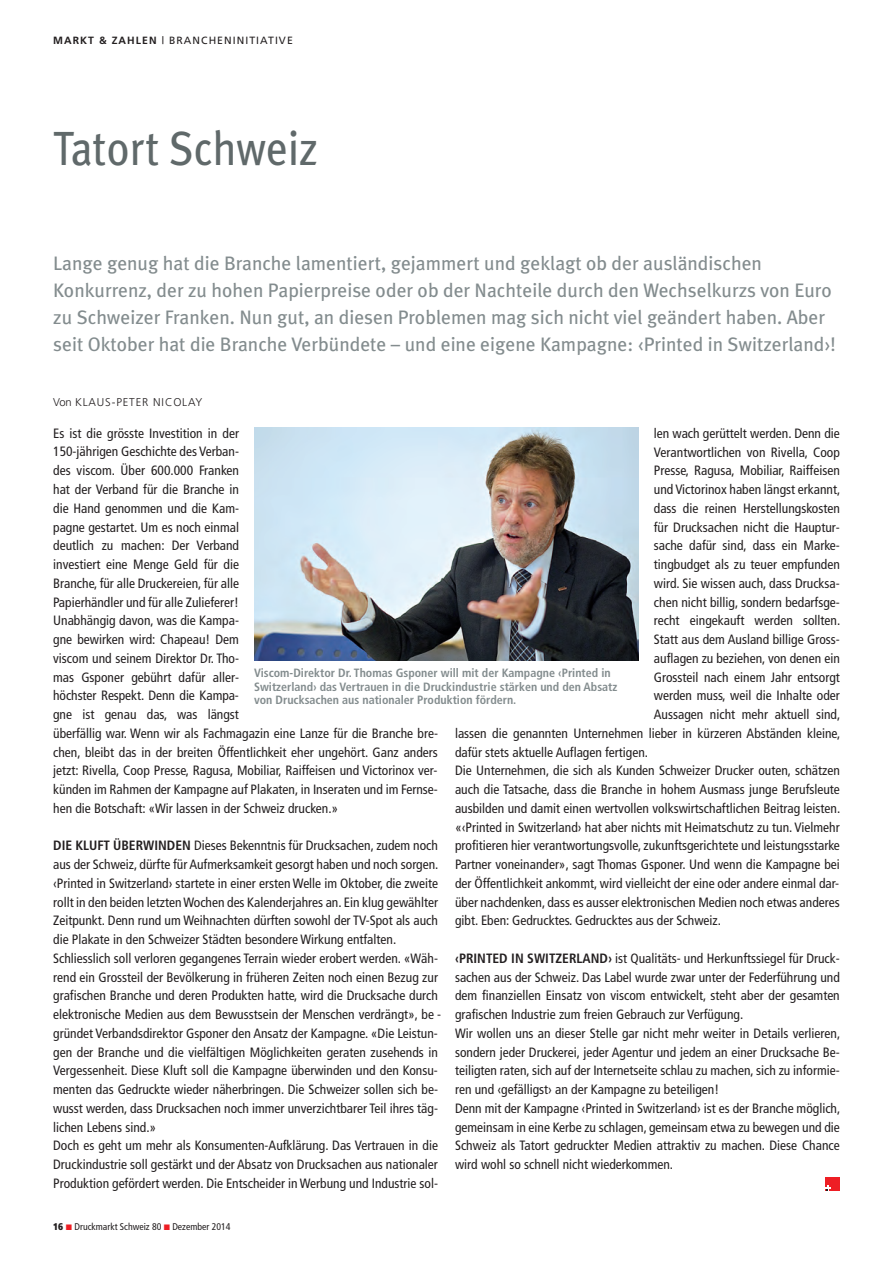
<style>
.page{position:relative;width:893px;height:1263px;background:#fff}
.page>*{position:absolute;margin:0;border:0;box-sizing:border-box;transform-origin:0 0}
.t1{font:48px "Meta Plus";color:#60696a;scale:.9 1}
.t2{font:19.5px/27px "Meta Plus";color:#838c8e}
.t3{font:condensed 13.5px/18.8px "Frutiger";color:#231f20}
.t4{font:700 condensed 12px/13.5px "Frutiger";color:#838c8e}
.t5{font:300 11.25px "Frutiger";letter-spacing:.075em;color:#231f20}
.t6{font:10.5px "Frutiger";letter-spacing:.1em;color:#231f20}
.t7{font:condensed 9.75px "Frutiger";color:#231f20}
.s1{font-weight:700}
.s2{font-family:"Arial Unicode MS";font-stretch:normal}
.s3{font-weight:900}
</style>
<div class="page">
<div style="left:826px;top:1177px;width:14px;height:13px;background:#ee1e24"></div>
<svg style="left:826px;top:1185px;width:5px;height:6px"></svg>
<img style="left:254px;top:428px;width:385px;height:233px">
<p class="t6" style="left:53px;top:36px;width:241px"><span class="s1">MARKT &amp; ZAHLEN</span> | BRANCHENINITIATIVE</p>
<h1 class="t1" style="left:53px;top:121px;width:296px">Tatort Schweiz</h1>
<p class="t2" style="left:53px;top:250px;width:784px">Lange genug hat die Branche lamentiert, gejammert und geklagt ob der ausländischen Konkurrenz, der zu hohen Papierpreise oder ob der Nachteile durch den Wechselkurzs von Euro zu Schweizer Franken. Nun gut, an diesen Problemen mag sich nicht viel geändert haben. Aber seit Oktober hat die Branche Verbündete – und eine eigene Kampagne: ‹Printed in Switzerland›!</p>
<p class="t5" style="left:53px;top:398px;width:151px">Von KLAUS-PETER NICOLAY</p>
<p class="t3" style="left:53px;top:425px;width:386px">Es ist die grösste Investition in der<br>150-jährigen Geschichte des Verban-<br>des viscom. Über 600.000 Franken<br>hat der Verband für die Branche in<br>die Hand genommen und die Kam-<br>pagne gestartet. Um es noch einmal<br>deutlich zu machen: Der Verband<br>investiert eine Menge Geld für die<br>Branche, für alle Druckereien, für alle<br>Papierhändler und für alle Zulieferer!<br>Unabhängig davon, was die Kampa-<br>gne bewirken wird: Chapeau! Dem<br>viscom und seinem Direktor Dr. Tho-<br>mas Gsponer gebührt dafür aller -<br>höchster Respekt. Denn die Kampa-<br>gne ist genau das, was längst<br>überfällig war. Wenn wir als Fachmagazin eine Lanze für die Branche bre&shy;chen, bleibt das in der breiten Öffentlichkeit eher un ge hört. Ganz anders jetzt: Rivella, Coop Presse, Ragusa, Mobiliar, Raiffeisen und Victorinox ver&shy;künden im Rahmen der Kampagne auf Plakaten, in Inseraten und im Fernse&shy;hen die Botschaft: «Wir lassen in der Schweiz drucken.»</p>
<p class="t3" style="left:53px;top:837px;width:390px"><span class="s1">DIE KLUFT ÜBERWINDEN</span> Dieses Bekenntnis für Drucksachen, zudem noch aus der Schweiz, dürfte für Aufmerksamkeit gesorgt haben und noch sorgen. ‹Printed in Switzerland› startete in einer ersten Welle im Oktober, die zweite rollt in den beiden letzten Wochen des Kalenderjahres an. Ein klug gewählter Zeitpunkt. Denn rund um Weihnachten dürften sowohl der TV-Spot als auch die Plakate in den Schweizer Städten besondere Wirkung entfalten.<br>Schliesslich soll verloren gegangenes Terrain wieder erobert werden. «Wäh&shy;rend ein Grossteil der Bevölkerung in fru<span class="s2">̈</span>heren Zeiten noch einen Bezug zur grafischen Branche und deren Produkten hatte, wird die Drucksache durch elektronische Medien aus dem Bewusstsein der Menschen verdrängt», be - gründet Ver bands direktor Gsponer den Ansatz der Kampagne. «Die Leistun&shy;gen der Branche und die vielfältigen Möglichkeiten geraten zusehends in Ver gessenheit. Diese Kluft soll die Kampagne u<span class="s2">̈</span>berwinden und den Konsu&shy;menten das Gedruckte wieder nä herbringen. Die Schweizer sollen sich be - wusst werden, dass Drucksachen noch immer unverzichtbarer Teil ihres täg&shy;lichen Lebens sind.»<br>Doch es geht um mehr als Konsumenten-Aufklärung. Das Vertrauen in die Druckindustrie soll gestärkt und der Absatz von Drucksachen aus nationaler Produktion gefördert werden. Die Entscheider in Werbung und Industrie sol-</p>
<p class="t3" style="left:654px;top:425px;width:187px">len wach gerüttelt werden. Denn die</p>
<p class="t3" style="left:654px;top:443px;width:187px">Verantwortlichen von Rivella, Coop</p>
<p class="t3" style="left:654px;top:462px;width:187px">Presse, Ragusa, Mobiliar, Raiffeisen</p>
<p class="t3" style="left:654px;top:481px;width:188px">und Victorinox haben längst er kannt,</p>
<p class="t3" style="left:654px;top:500px;width:187px">dass die reinen Herstellungskosten</p>
<p class="t3" style="left:654px;top:519px;width:187px">für Drucksachen nicht die Hauptur-</p>
<p class="t3" style="left:654px;top:537px;width:187px">sache dafür sind, dass ein Marke-</p>
<p class="t3" style="left:654px;top:556px;width:187px">tingbudget als zu teuer empfunden</p>
<p class="t3" style="left:654px;top:575px;width:187px">wird. Sie wissen auch, dass Drucksa-</p>
<p class="t3" style="left:654px;top:594px;width:187px">chen nicht billig, sondern be darfs ge -</p>
<p class="t3" style="left:654px;top:612px;width:188px">recht eingekauft werden sollten.</p>
<p class="t3" style="left:654px;top:631px;width:187px">Statt aus dem Ausland billige Gross-</p>
<p class="t3" style="left:654px;top:650px;width:187px">auflagen zu beziehen, von denen ein</p>
<p class="t3" style="left:654px;top:669px;width:187px">Grossteil nach einem Jahr entsorgt</p>
<p class="t3" style="left:654px;top:687px;width:187px">werden muss, weil die In halte oder</p>
<p class="t3" style="left:654px;top:706px;width:188px">Aussagen nicht mehr aktuell sind,</p>
<p class="t3" style="left:455px;top:725px;width:387px">lassen die ge nann ten Unternehmen lieber in kürzeren Ab ständen kleine,</p>
<p class="t3" style="left:455px;top:744px;width:195px">dafür stets aktuelle Auflagen fertigen.</p>
<p class="t3" style="left:455px;top:762px;width:386px">Die Unternehmen, die sich als Kunden Schweizer Drucker outen, schätzen</p>
<p class="t3" style="left:455px;top:781px;width:386px">auch die Tatsache, dass die Branche in hohem Ausmass junge Be rufsleute</p>
<p class="t3" style="left:455px;top:800px;width:387px">ausbilden und damit einen wertvollen volkswirtschaftlichen Beitrag leisten.</p>
<p class="t3" style="left:455px;top:819px;width:386px">«‹Printed in Switzerland› hat aber nichts mit Heimatschutz zu tun. Vielmehr</p>
<p class="t3" style="left:455px;top:837px;width:386px">profitieren hier verantwortungsvolle, zukunftsgerichtete und leistungsstarke</p>
<p class="t3" style="left:455px;top:856px;width:386px">Partner voneinander», sagt Thomas Gsponer. Und wenn die Kampagne bei</p>
<p class="t3" style="left:455px;top:875px;width:386px">der Öffentlichkeit ankommt, wird vielleicht der eine oder andere einmal dar-</p>
<p class="t3" style="left:455px;top:894px;width:386px">über nachdenken, dass es ausser elektronischen Medien noch etwas anderes</p>
<p class="t3" style="left:455px;top:912px;width:268px">gibt. Eben: Gedrucktes. Gedrucktes aus der Schweiz.</p>
<p class="t3" style="left:455px;top:950px;width:387px"><span class="s1">‹PRINTED IN SWITZERLAND›</span> ist Qualitäts- und Herkunftssiegel für Druck&shy;sachen aus der Schweiz. Das Label wurde zwar unter der Federführung und dem finanziellen Einsatz von viscom entwickelt, steht aber der gesamten grafischen Indus trie zum freien Gebrauch zur Verfügung.<br>Wir wollen uns an dieser Stelle gar nicht mehr weiter in Details verlieren, sondern jeder Druckerei, jeder Agentur und jedem an einer Drucksache Be - tei ligten raten, sich auf der Internetseite schlau zu machen, sich zu informie&shy;ren und ‹gefälligst› an der Kampagne zu beteiligen!<br>Denn mit der Kampagne ‹Printed in Switzerland› ist es der Branche möglich, gemeinsam in eine Kerbe zu schlagen, gemeinsam etwa zu bewegen und die Schweiz als Tatort gedruckter Medien attraktiv zu machen. Diese Chance wird wohl so schnell nicht wiederkommen.</p>
<p class="t4" style="left:254px;top:667px;width:365px">Viscom-Direktor Dr. Thomas Gsponer will mit der Kampagne ‹Printed in<br>Switzerland› das Vertrauen in die Druckindustrie stärken und den Absatz von Drucksachen aus nationa ler Produktion fördern.</p>
<p class="t7" style="left:53px;top:1222px;width:179px"><span class="s3">16</span> Druckmarkt Schweiz 80 Dezember 2014</p>
</div>
